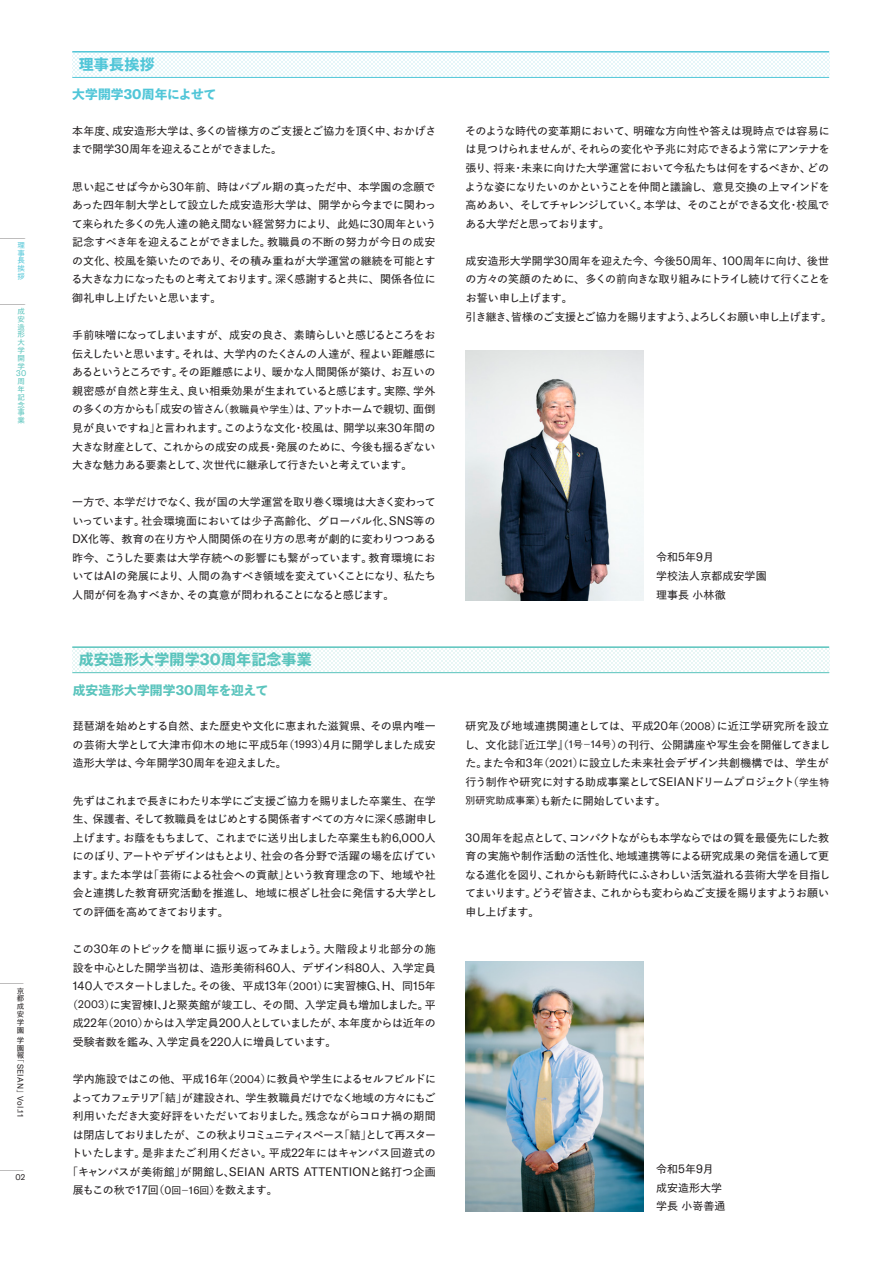
<style>
.page{position:relative;width:893px;height:1263px;background:#fff}
.page>*{position:absolute;margin:0;border:0;box-sizing:border-box;transform-origin:0 0}
.見出し{font:15px "Yu Gothic Std E";letter-spacing:.01em;color:#5ac4bd}
.t1{font:15px "Yu Gothic Std E";letter-spacing:.02em;color:#51c6d8}
.見出し-2{font:12.75px "Yu Gothic Std E";letter-spacing:.01em;color:#5ac4bd}
.見出し-3{font:12.75px "Yu Gothic Std E";color:#51c6d8}
.t2{font:10.95px/18.6px "Yu Gothic Std D";letter-spacing:-.025em;color:#231f20;text-align:justify}
.t3{font:10.95px/18.6px "Yu Gothic Std D";letter-spacing:.01em;color:#231f20}
.t4{font:10.95px "Yu Gothic Std D";letter-spacing:-.005em;color:#231f20}
.t5{font:10.95px "Yu Gothic Std D";letter-spacing:-.065em;color:#231f20}
.t6{font:10.95px "Yu Gothic Std D";letter-spacing:-.05em;color:#231f20}
.t7{font:10.95px "Yu Gothic Std D";letter-spacing:.02em;color:#231f20}
.t8{font:10.95px "Yu Gothic Std D";letter-spacing:.005em;color:#231f20}
.t9{font:10.95px "Yu Gothic Std D";letter-spacing:-.08em;color:#231f20}
.t10{font:10.95px "Yu Gothic Std D";letter-spacing:-.06em;color:#231f20}
.t11{font:8.25px "GT America";letter-spacing:.035em;color:#231f20}
.t12{font:8.25px "GT America";color:#5ac4bd}
.t13{font:7.5px/7.6px "Yu Gothic Std D";color:#5ac4bd;text-align:justify}
.t14{font:7.5px/7.6px "Yu Gothic Std D";color:#231f20;text-align:justify;scale:5.5 1}
.t15{font:7.5px/7.8px "Yu Gothic Std D";color:#231f20;text-align:justify}
.t16{font:7.5px/7.8px "Yu Gothic Std D";color:#51c6d8;text-align:justify}
.s1{color:#231f20}
.s2{font-family:"GT America";font-weight:700;font-size:14.1px}
.s3{font-family:"GT America";font-size:12px}
.s4{font-size:9.9px}
.s5{font-family:"GT America";font-weight:700;font-size:16.5px}
.s6{font-family:"GT America";font-size:10.8px}
</style>
<div class="page">
<hr style="left:72px;top:77px;width:757px;height:1px;background:#51c6d8">
<div style="left:72px;top:52px;width:757px;height:25px;background:#e5f6f9"></div>
<img style="left:465px;top:962px;width:178px;height:250px">
<img style="left:466px;top:351px;width:177px;height:250px">
<hr style="left:72px;top:51px;width:757px;height:2px;background:#51c6d8">
<div style="left:72px;top:648px;width:757px;height:24px;background:linear-gradient(to right,#f3fbfa,#f3fbfa)"></div>
<hr style="left:72px;top:646px;width:757px;height:2px;background:#5ac4bd">
<hr style="left:72px;top:672px;width:757px;height:1px;background:#5ac4bd">
<p class="t16" style="left:17px;top:241px;width:9px">理事長挨拶</p>
<p class="t13" style="left:17px;top:300px;width:9px;text-indent:-32px"><span class="s1">｜</span>成安造形大学開学</p>
<p class="t12" style="left:16px;top:369px;width:12px">30</p>
<p class="t13" style="left:17px;top:377px;width:9px">周年記念事業</p>
<p class="t14" style="left:17px;top:979px;width:3px;text-indent:-32px">｜京都成安学園</p>
<p class="t15" style="left:17px;top:1036px;width:9px">学園報</p>
<p class="t15" style="left:17px;top:1055px;width:9px">「</p>
<p class="t11" style="left:25px;top:1064px;width:27px;rotate:90deg">SEIAN</p>
<p class="t15" style="left:17px;top:1089px;width:8px">」</p>
<p class="t11" style="left:25px;top:1096px;width:23px;rotate:90deg">Vol.11</p>
<p class="t14" style="left:-15px;top:1166px;width:9px">｜</p>
<p class="t11" style="left:16px;top:1172px;width:11px">02</p>
<p class="t1" style="left:79px;top:53px;width:78px">理事長挨拶</p>
<p class="見出し-3" style="left:72px;top:85px;width:146px">大学開学<span class="s2">30</span>周年によせて</p>
<p class="t2" style="left:72px;top:121px;width:366px">本年度、成安造形大学は、多くの皆様方のご支援とご協力を頂く中、おかげさまで開学<span class="s3">30</span>周年を迎えることができました。</p>
<p class="t2" style="left:71px;top:177px;width:367px">思い起こせば今から<span class="s3">30</span>年前、時はバブル期の真っただ中、本学園の念願であった四年制大学として設立した成安造形大学は、開学から今までに関わって来られた多くの先人達の絶え間ない経営努力により、此処に<span class="s3">30</span>周年という記念すべき年を迎えることができました。教職員の不断の努力が今日の成安の文化、校風を築いたのであり、その積み重ねが大学運営の継続を可能とする大きな力になったものと考えております。深く感謝すると共に、関係各位に御礼申し上げたいと思います。</p>
<p class="t2" style="left:72px;top:325px;width:365px">手前味噌になってしまいますが、成安の良さ、素晴らしいと感じるところをお伝えしたいと思います。それは、大学内のたくさんの人達が、程よい距離感にあるというところです。その距離感により、暖かな人間関係が築け、お互いの親密感が自然と芽生え、良い相乗効果が生まれていると感じます。実際、学外の多くの方からも「成安の皆さん（<span class="s4">教職員や学生</span>）は、アットホームで親切、面倒見が良いですね」と言われます。このような文化・校風は、開学以来<span class="s3">30</span>年間の大きな財産として、これからの成安の成長・発展のために、今後も揺るぎない大きな魅力ある要素として、次世代に継承して行きたいと考えています。</p>
<p class="t2" style="left:72px;top:492px;width:365px">一方で、本学だけでなく、我が国の大学運営を取り巻く環境は大きく変わっていっています。社会環境面においては少子高齢化、グローバル化、<span class="s3">SNS</span>等の<span class="s3">DX</span>化等、教育の在り方や人間関係の在り方の思考が劇的に変わりつつある昨今、こうした要素は大学存続への影響にも繋がっています。教育環境においては<span class="s3">AI</span>の発展により、人間の為すべき領域を変えていくことになり、私たち人間が何を為すべきか、その真意が問われることになると感じます。</p>
<p class="見出し" style="left:79px;top:648px;width:235px">成安造形大学開学<span class="s5">30</span>周年記念事業</p>
<p class="見出し-2" style="left:73px;top:680px;width:197px">成安造形大学開学<span class="s2">30</span>周年を迎えて</p>
<p class="t2" style="left:73px;top:716px;width:365px">琵琶湖を始めとする自然、また歴史や文化に恵まれた滋賀県、その県内唯一の芸術大学として大津市仰木の地に平成<span class="s3">5</span>年（<span class="s6">1993</span>）<span class="s3">4</span>月に開学しました成安造形大学は、今年開学<span class="s3">30</span>周年を迎えました。</p>
<p class="t2" style="left:72px;top:791px;width:367px">先ずはこれまで長きにわたり本学にご支援ご協力を賜りました卒業生、在学生、保護者、そして教職員をはじめとする関係者すべての方々に深く感謝申し上げます。お蔭をもちまして、これまでに送り出しました卒業生も約<span class="s3">6,000</span>人にのぼり、アートやデザインはもとより、社会の各分野で活躍の場を広げています。また本学は「芸術による社会への貢献」という教育理念の下、地域や社会と連携した教育研究活動を推進し、地域に根ざし社会に発信する大学としての評価を高めてきております。</p>
<p class="t2" style="left:72px;top:939px;width:365px">この<span class="s3">30</span>年のトピックを簡単に振り返ってみましょう。大階段より北部分の施</p>
<p class="t3" style="left:73px;top:958px;width:365px">設を中心とした開学当初は、造形美術科<span class="s3">60</span>人、デザイン科<span class="s3">80</span>人、入学定員</p>
<p class="t6" style="left:73px;top:978px;width:365px"><span class="s3">140</span>人でスタートしました。その後、平成<span class="s3">13</span>年（<span class="s6">2001</span>）に実習棟<span class="s3">G</span>、<span class="s3">H</span>、同<span class="s3">15</span>年</p>
<p class="t8" style="left:67px;top:997px;width:370px">（<span class="s6">2003</span>）に実習棟<span class="s3">I</span>、<span class="s3">J</span>と聚英館が竣工し、その間、入学定員も増加しました。平</p>
<p class="t2" style="left:73px;top:1013px;width:365px">成<span class="s3">22</span>年（<span class="s6">2010</span>）からは入学定員<span class="s3">200</span>人としていましたが、本年度からは近年の</p>
<p class="t2" style="left:73px;top:1032px;width:265px">受験者数を鑑み、入学定員を<span class="s3">220</span>人に増員しています。</p>
<p class="t4" style="left:73px;top:1071px;width:365px">学内施設ではこの他、平成<span class="s3">16</span>年（<span class="s6">2004</span>）に教員や学生によるセルフビルドに</p>
<p class="t10" style="left:72px;top:1089px;width:365px">よってカフェテリア「結」が建設され、学生教職員だけでなく地域の方々にもご</p>
<p class="t4" style="left:73px;top:1108px;width:365px">利用いただき大変好評をいただいておりました。残念ながらコロナ禍の期間</p>
<p class="t9" style="left:73px;top:1126px;width:365px">は閉店しておりましたが、この秋よりコミュニティスペース「結」として再スター</p>
<p class="t2" style="left:71px;top:1143px;width:366px">トいたします。是非またご利用ください。平成<span class="s3">22</span>年にはキャンパス回遊式の</p>
<p class="t7" style="left:67px;top:1164px;width:370px">「キャンパスが美術館」が開館し、<span class="s3">SEIAN ARTS ATTENTION</span>と銘打つ企画</p>
<p class="t5" style="left:73px;top:1182px;width:206px">展もこの秋で<span class="s3">17</span>回（<span class="s6">0</span><span class="s4">回－</span><span class="s6">16</span><span class="s4">回</span>）を数えます。</p>
<p class="t2" style="left:465px;top:121px;width:366px">そのような時代の変革期において、明確な方向性や答えは現時点では容易には見つけられませんが、それらの変化や予兆に対応できるよう常にアンテナを張り、将来・未来に向けた大学運営において今私たちは何をするべきか、どのような姿になりたいのかということを仲間と議論し、意見交換の上マインドを高めあい、そしてチャレンジしていく。本学は、そのことができる文化・校風である大学だと思っております。</p>
<p class="t2" style="left:466px;top:251px;width:366px">成安造形大学開学<span class="s3">30</span>周年を迎えた今、今後<span class="s3">50</span>周年、<span class="s3">100</span>周年に向け、後世の方々の笑顔のために、多くの前向きな取り組みにトライし続けて行くことをお誓い申し上げます。</p>
<p class="t5" style="left:466px;top:308px;width:368px">引き継き、皆様のご支援とご協力を賜りますよう、よろしくお願い申し上げます。</p>
<p class="t2" style="left:656px;top:547px;width:59px">令和<span class="s3">5</span>年<span class="s3">9</span>月</p>
<p class="t3" style="left:656px;top:566px;width:112px">学校法人京都成安学園</p>
<p class="t2" style="left:656px;top:585px;width:71px">理事長小林徹</p>
<p class="t3" style="left:465px;top:716px;width:367px">研究及び地域連携関連としては、平成<span class="s3">20</span>年（<span class="s6">2008</span>）に近江学研究所を設立し、文化誌『近江学』（<span class="s6">1</span><span class="s4">号－</span><span class="s6">14</span><span class="s4">号</span>）の刊行、公開講座や写生会を開催してきました。また令和<span class="s3">3</span>年（<span class="s6">2021</span>）に設立した未来社会デザイン共創機構では、学生が行う制作や研究に対する助成事業として<span class="s3">SEIAN</span>ドリームプロジェクト（<span class="s4">学生特別研究助成事業</span>）も新たに開始しています。</p>
<p class="t2" style="left:465px;top:828px;width:367px"><span class="s3">30</span>周年を起点として、コンパクトながらも本学ならではの質を最優先にした教育の実施や制作活動の活性化、地域連携等による研究成果の発信を通して更なる進化を図り、これからも新時代にふさわしい活気溢れる芸術大学を目指してまいります。どうぞ皆さま、これからも変わらぬご支援を賜りますようお願い申し上げます。</p>
<p class="t2" style="left:656px;top:1159px;width:59px">令和<span class="s3">5</span>年<span class="s3">9</span>月</p>
<p class="t2" style="left:656px;top:1178px;width:68px">成安造形大学</p>
<p class="t2" style="left:656px;top:1196px;width:71px">学長小嵜善通</p>
</div>
